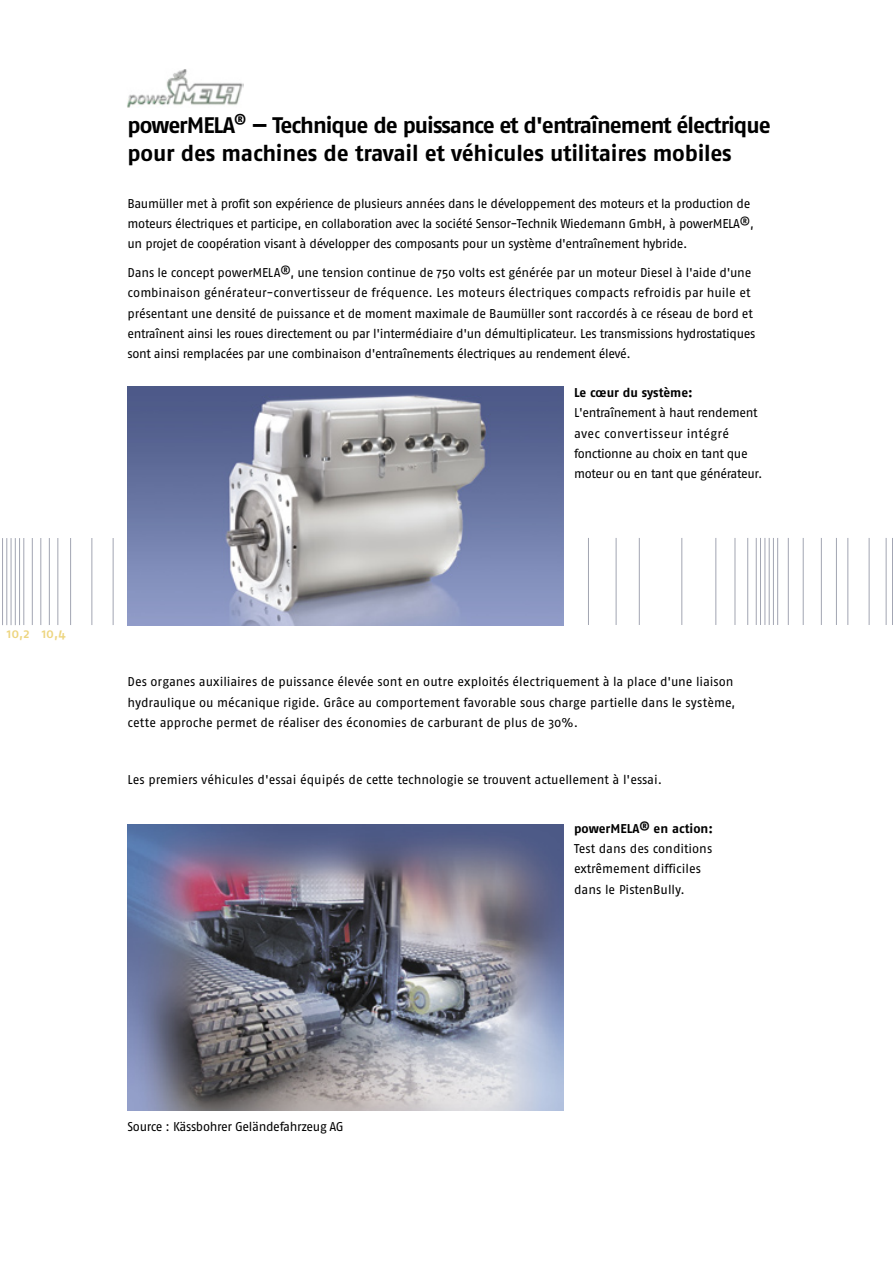
<style>
.page{position:relative;width:893px;height:1263px;background:#fff}
.page>*{position:absolute;margin:0;border:0;box-sizing:border-box;transform-origin:0 0}
.t1{font:700 22.5px/28.5px "Fago No";letter-spacing:-.035em;color:#000}
.t2{font:13.5px "Fago No Med";color:#edd57e}
.t3{font:12.75px/20.2px "Fago No";letter-spacing:-.02em;color:#000}
.t4{font:12.75px/20.2px "Fago No";color:#000}
.t5{font:700 12.75px "Fago No";color:#000}
</style>
<div class="page">
<hr style="left:57px;top:538px;width:1px;height:87px;background:#a2a5b2">
<hr style="left:49px;top:538px;width:1px;height:87px;background:#a2a5b2">
<hr style="left:40px;top:538px;width:1px;height:87px;background:#a2a5b2">
<hr style="left:32px;top:538px;width:1px;height:87px;background:#a2a5b2">
<hr style="left:23px;top:538px;width:1px;height:87px;background:#a2a5b2">
<hr style="left:19px;top:538px;width:1px;height:87px;background:#a2a5b2">
<hr style="left:15px;top:538px;width:1px;height:87px;background:#a2a5b2">
<hr style="left:11px;top:538px;width:1px;height:87px;background:#a2a5b2">
<hr style="left:6px;top:538px;width:1px;height:87px;background:#a2a5b2">
<hr style="left:2px;top:538px;width:1px;height:87px;background:#a2a5b2">
<hr style="left:70px;top:538px;width:1px;height:87px;background:#a2a5b2">
<hr style="left:91px;top:538px;width:1px;height:87px;background:#a2a5b2">
<hr style="left:113px;top:538px;width:1px;height:87px;background:#a2a5b2">
<hr style="left:588px;top:538px;width:1px;height:87px;background:#a2a5b2">
<hr style="left:616px;top:538px;width:1px;height:87px;background:#a2a5b2">
<hr style="left:639px;top:538px;width:1px;height:87px;background:#a2a5b2">
<hr style="left:773px;top:538px;width:1px;height:87px;background:#a2a5b2">
<hr style="left:777px;top:538px;width:1px;height:87px;background:#a2a5b2">
<hr style="left:788px;top:538px;width:1px;height:87px;background:#a2a5b2">
<hr style="left:803px;top:538px;width:1px;height:87px;background:#a2a5b2">
<hr style="left:847px;top:538px;width:1px;height:87px;background:#a2a5b2">
<hr style="left:764px;top:538px;width:1px;height:87px;background:#a2a5b2">
<hr style="left:769px;top:538px;width:1px;height:87px;background:#a2a5b2">
<hr style="left:760px;top:538px;width:1px;height:87px;background:#a2a5b2">
<hr style="left:836px;top:538px;width:1px;height:87px;background:#a2a5b2">
<hr style="left:821px;top:538px;width:1px;height:87px;background:#a2a5b2">
<hr style="left:756px;top:538px;width:1px;height:87px;background:#a2a5b2">
<hr style="left:747px;top:538px;width:1px;height:87px;background:#a2a5b2">
<hr style="left:734px;top:538px;width:1px;height:87px;background:#a2a5b2">
<hr style="left:715px;top:538px;width:1px;height:87px;background:#a2a5b2">
<hr style="left:681px;top:538px;width:1px;height:87px;background:#a2a5b2">
<hr style="left:869px;top:538px;width:1px;height:87px;background:#a2a5b2">
<hr style="left:886px;top:538px;width:1px;height:87px;background:#a2a5b2">
<hr style="left:892px;top:538px;width:1px;height:87px;background:#a2a5b2">
<img style="left:128px;top:387px;width:435px;height:238px">
<img style="left:127px;top:824px;width:436px;height:286px">
<img style="left:127px;top:69px;width:116px;height:38px">
<p class="t2" style="left:7px;top:625px;width:61px">10,2 10,4</p>
<h1 class="t1" style="left:128px;top:110px;width:645px">powerMELA<sup>®</sup> — Technique de puissance et d'entraînement électrique pour des machines de travail et véhicules utilitaires mobiles</h1>
<p class="t3" style="left:128px;top:193px;width:628px">Baumüller met à profit son expérience de plusieurs années dans le développement des moteurs et la production de moteurs électriques et participe, en collaboration avec la société Sensor-Technik Wiedemann GmbH, à powerMELA®, un projet de coopération visant à développer des composants pour un système d'entraînement hybride.</p>
<p class="t3" style="left:128px;top:262px;width:629px">Dans le concept powerMELA®, une tension continue de 750 volts est générée par un moteur Diesel à l'aide d'une combinaison générateur-convertisseur de fréquence. Les moteurs électriques compacts refroidis par huile et présentant une densité de puissance et de moment maximale de Baumüller sont raccordés à ce réseau de bord et entraînent ainsi les roues directement ou par l'intermédiaire d'un démultiplicateur. Les transmissions hydrostatiques sont ainsi remplacées par une combinaison d'entraînements électriques au rendement élevé.</p>
<p class="t5" style="left:574px;top:385px;width:120px">Le cœur du système:</p>
<p class="t3" style="left:574px;top:403px;width:190px">L'entraînement à haut rendement avec convertisseur intégré fonctionne au choix en tant que moteur ou en tant que générateur.</p>
<p class="t3" style="left:128px;top:672px;width:609px">Des organes auxiliaires de puissance élevée sont en outre exploités électriquement à la place d'une liaison hydraulique ou mécanique rigide. Grâce au comportement favorable sous charge partielle dans le système, cette approche permet de réaliser des économies de carburant de plus de 30%.</p>
<p class="t3" style="left:128px;top:770px;width:536px">Les premiers véhicules d'essai équipés de cette technologie se trouvent actuellement à l'essai.</p>
<p class="t5" style="left:574px;top:821px;width:140px">powerMELA® en action:</p>
<p class="t4" style="left:574px;top:838px;width:140px">Test dans des conditions extrêmement difficiles dans le PistenBully.</p>
<p class="t3" style="left:128px;top:1117px;width:218px">Source : Kässbohrer Geländefahrzeug AG</p>
</div>
